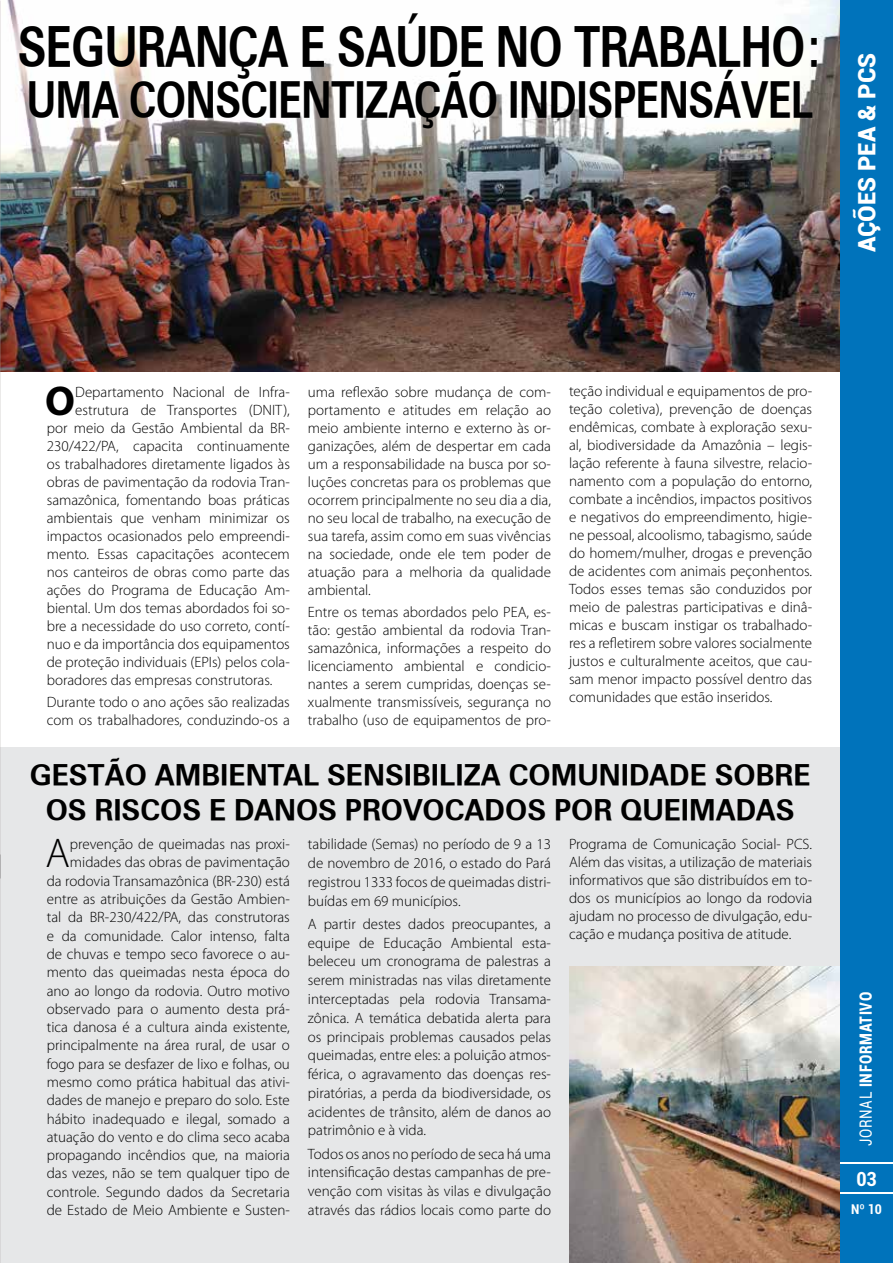
<style>
.page{position:relative;width:893px;height:1263px;background:#fff}
.page>*{position:absolute;margin:0;border:0;box-sizing:border-box;transform-origin:0 0}
.t1{font:54.3px "Zurich Bold BT";letter-spacing:-.01em;color:#000;scale:.8 1}
.t2{font:48.75px "Zurich Bold BT";letter-spacing:-.01em;color:#000;scale:.8 1}
.t3{font:700 41.7px "Myriad Pro";color:#000}
.t4{font:300 41.7px "Myriad Pro";color:#000}
.t5{font:28.5px/34.2px "Zurich Bold BT";color:#000;text-align:center}
.t6{font:900 24px "Roboto";color:#fff}
.t7{font:700 condensed 19.5px "Roboto";color:#fff}
.t8{font:900 16.8px "Roboto";letter-spacing:.05em;color:#fff;scale:.8 1}
.t9{font:300 15px/18px "Myriad Pro";color:#000;text-align:justify}
.t10{font:700 condensed 13.5px "Roboto";color:#fff}
.s1{font-weight:400}
</style>
<div class="page">
<img style="left:0;top:0;width:840px;height:371px">
<div style="left:0;top:747px;width:840px;height:516px;background:#e6e7e8"></div>
<img style="left:569px;top:967px;width:271px;height:296px">
<div style="left:840px;top:0;width:53px;height:1263px;background:#0073bb"></div>
<hr style="left:840px;top:1162px;width:53px;height:2px;background:#fff">
<hr style="left:840px;top:1192px;width:53px;height:2px;background:#fff">
<h1 class="t1" style="left:18px;top:14px;width:1007px">SEGURANÇA E SAÚDE NO TRABALHO:</h1>
<h2 class="t2" style="left:27px;top:70px;width:985px">UMA CONSCIENTIZAÇÃO INDISPENSÁVEL</h2>
<h3 class="t6" style="left:850px;top:252px;width:201px;rotate:-90deg">AÇÕES PEA &amp; PCS</h3>
<h3 class="t3" style="left:45px;top:374px;width:31px">O</h3>
<p class="t9" style="left:75px;top:383px;width:216px">Departamento Nacional de Infra-</p>
<p class="t9" style="left:75px;top:401px;width:216px">estrutura de Transportes (DNIT),</p>
<p class="t9" style="left:47px;top:419px;width:245px">por meio da Gestão Ambiental da BR-</p>
<p class="t9" style="left:47px;top:437px;width:245px">230/422/PA, capacita continuamente</p>
<p class="t9" style="left:47px;top:455px;width:245px">os trabalhadores diretamente ligados às</p>
<p class="t9" style="left:47px;top:473px;width:245px">obras de pavimentação da rodovia Tran-</p>
<p class="t9" style="left:47px;top:491px;width:245px">samazônica, fomentando boas práticas</p>
<p class="t9" style="left:47px;top:509px;width:245px">ambientais que venham minimizar os</p>
<p class="t9" style="left:47px;top:527px;width:245px">impactos ocasionados pelo empreendi-</p>
<p class="t9" style="left:47px;top:545px;width:245px">mento. Essas capacitações acontecem</p>
<p class="t9" style="left:47px;top:563px;width:245px">nos canteiros de obras como parte das</p>
<p class="t9" style="left:47px;top:581px;width:245px">ações do Programa de Educação Am-</p>
<p class="t9" style="left:47px;top:599px;width:245px">biental. Um dos temas abordados foi so-</p>
<p class="t9" style="left:47px;top:617px;width:245px">bre a necessidade do uso correto, contí-</p>
<p class="t9" style="left:47px;top:635px;width:245px">nuo e da importância dos equipamentos</p>
<p class="t9" style="left:47px;top:653px;width:245px">de proteção individuais (EPIs) pelos cola-</p>
<p class="t9" style="left:47px;top:671px;width:227px">boradores das empresas construtoras.</p>
<p class="t9" style="left:47px;top:693px;width:245px">Durante todo o ano ações são realizadas com os trabalhadores, conduzindo-os a</p>
<p class="t9" style="left:308px;top:383px;width:245px">uma reflexão sobre mudança de com&shy;portamento e atitudes em relação ao meio ambiente interno e externo às or&shy;ganizações, além de despertar em cada um a responsabilidade na busca por so&shy;luções concretas para os problemas que ocorrem principalmente no seu dia a dia, no seu local de trabalho, na execução de sua tarefa, assim como em suas vivências na sociedade, onde ele tem poder de atuação para a melhoria da qualidade ambiental.</p>
<p class="t9" style="left:308px;top:603px;width:245px">Entre os temas abordados pelo PEA, es&shy;tão: gestão ambiental da rodovia Tran&shy;samazônica, informações a respeito do licenciamento ambiental e condicio&shy;nantes a serem cumpridas, doenças se&shy;xualmente transmissíveis, segurança no trabalho (uso de equipamentos de pro-</p>
<p class="t9" style="left:569px;top:382px;width:245px">teção individual e equipamentos de pro&shy;teção coletiva), prevenção de doenças endêmicas, combate à exploração sexu&shy;al, biodiversidade da Amazônia – legis&shy;lação referente à fauna silvestre, relacio&shy;namento com a população do entorno, combate a incêndios, impactos positivos e negativos do empreendimento, higie&shy;ne pessoal, alcoolismo, tabagismo, saúde do homem/mulher, drogas e prevenção de acidentes com animais peçonhentos.<br>Todos esses temas são conduzidos por meio de palestras participativas e dinâ&shy;micas e buscam instigar os trabalhado&shy;res a refletirem sobre valores socialmente justos e culturalmente aceitos, que cau&shy;sam menor impacto possível dentro das comunidades que estão inseridos.</p>
<h3 class="t5" style="left:30px;top:758px;width:782px">GESTÃO AMBIENTAL SENSIBILIZA COMUNIDADE SOBRE<br>OS RISCOS E DANOS PROVOCADOS POR QUEIMADAS</h3>
<h3 class="t4" style="left:46px;top:831px;width:26px">A</h3>
<p class="t9" style="left:569px;top:836px;width:245px">Programa de Comunicação Social- PCS.<br>Além das visitas, a utilização de materiais informativos que são distribuídos em to&shy;dos os municípios ao longo da rodovia ajudam no processo de divulgação, edu&shy;cação e mudança positiva de atitude.</p>
<p class="t9" style="left:47px;top:835px;width:245px;text-align:right">prevenção de queimadas nas proxi&shy;midades das obras de pavimentação<br>da rodovia Transamazônica (BR-230) está entre as atribuições da Gestão Ambien&shy;tal da BR-230/422/PA, das construtoras e da comunidade. Calor intenso, falta de chuvas e tempo seco favorece o au&shy;mento das queimadas nesta época do ano ao longo da rodovia. Outro motivo observado para o aumento desta prá&shy;tica danosa é a cultura ainda existente, principalmente na área rural, de usar o fogo para se desfazer de lixo e folhas, ou mesmo como prática habitual das ativi&shy;dades de manejo e preparo do solo. Este hábito inadequado e ilegal, somado a atuação do vento e do clima seco acaba propagando incêndios que, na maioria das vezes, não se tem qualquer tipo de controle. Segundo dados da Secretaria de Estado de Meio Ambiente e Susten-</p>
<p class="t9" style="left:308px;top:835px;width:245px;line-height:18.8px">tabilidade (Semas) no período de 9 a 13 de novembro de 2016, o estado do Pará registrou 1333 focos de queimadas distri&shy;buídas em 69 municípios.</p>
<p class="t9" style="left:308px;top:915px;width:245px;line-height:18.8px">A partir destes dados preocupantes, a equipe de Educação Ambiental esta&shy;beleceu um cronograma de palestras a serem ministradas nas vilas diretamente interceptadas pela rodovia Transama&shy;zônica. A temática debatida alerta para os principais problemas causados pelas queimadas, entre eles: a poluição atmos&shy;férica, o agravamento das doenças res&shy;piratórias, a perda da biodiversidade, os acidentes de trânsito, além de danos ao patrimônio e à vida.</p>
<p class="t9" style="left:308px;top:1144px;width:245px;line-height:18.8px">Todos os anos no período de seca há uma intensificação destas campanhas de pre&shy;venção com visitas às vilas e divulgação através das rádios locais como parte do</p>
<p class="t8" style="left:854px;top:1146px;width:194px;rotate:-90deg"><span class="s1">JORNAL</span> INFORMATIVO</p>
<h3 class="t7" style="left:856px;top:1165px;width:22px">03</h3>
<p class="t10" style="left:851px;top:1199px;width:32px">Nº 10</p>
</div>
